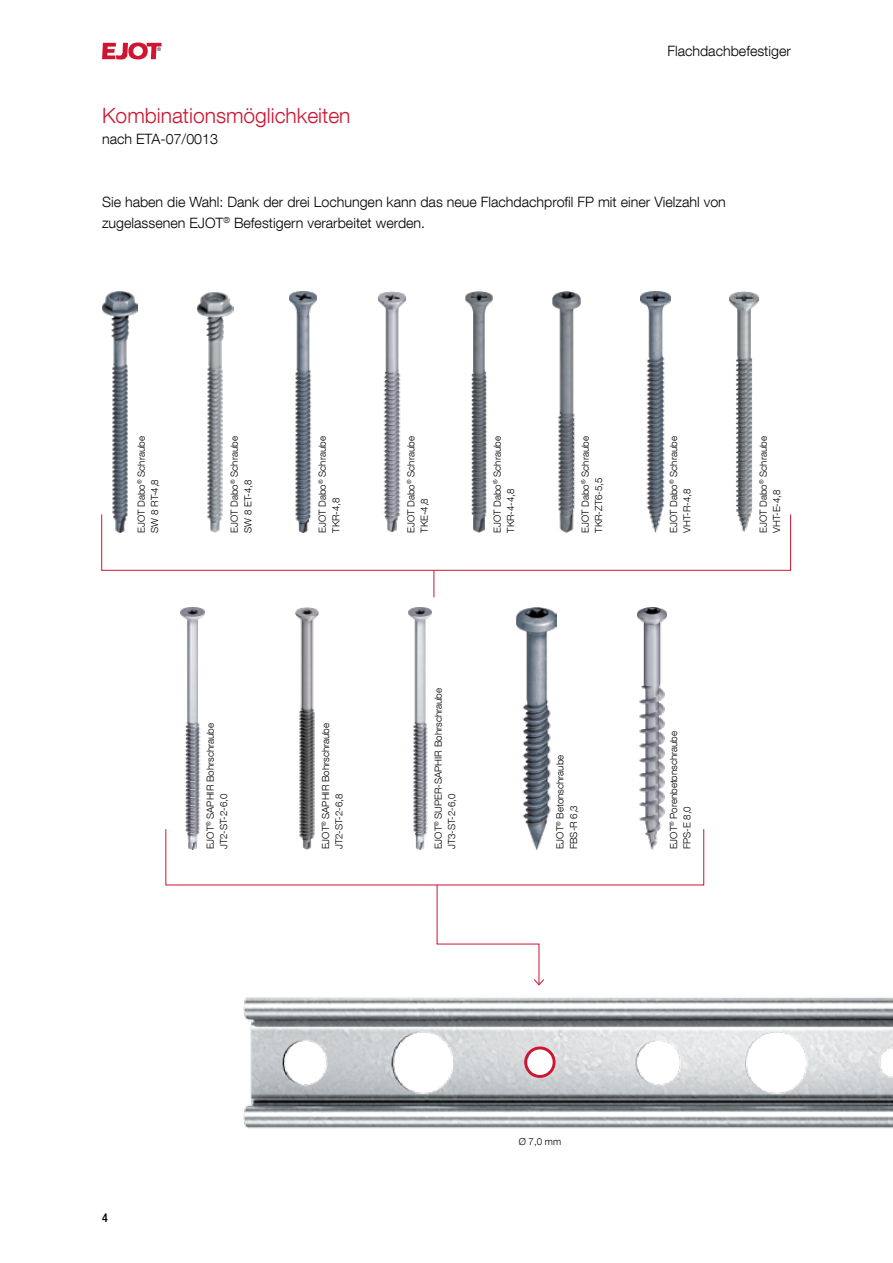
<style>
.page{position:relative;width:893px;height:1263px;background:#fff}
.page>*{position:absolute;margin:0;border:0;box-sizing:border-box;transform-origin:0 0}
.t1{font:300 21px "Helvetica Neue LT Com";color:#ce1531}
.t2{font:300 14.25px/21px "Helvetica Neue LT Com";color:#000}
.t3{font:500 condensed 12px "Helvetica Neue LT Com";color:#000}
.t4{font:300 9.75px/13.5px "Helvetica Neue LT Com";color:#000}
</style>
<div class="page">
<svg style="left:102px;top:42px;width:60px;height:18px"></svg>
<img style="left:243px;top:997px;width:650px;height:132px">
<img style="left:102px;top:291px;width:36px;height:242px">
<img style="left:196px;top:292px;width:38px;height:241px">
<img style="left:290px;top:291px;width:27px;height:242px">
<img style="left:377px;top:291px;width:29px;height:241px">
<img style="left:466px;top:291px;width:27px;height:242px">
<img style="left:552px;top:291px;width:29px;height:242px">
<img style="left:640px;top:291px;width:30px;height:242px">
<img style="left:729px;top:291px;width:31px;height:241px">
<img style="left:181px;top:608px;width:23px;height:241px">
<img style="left:295px;top:608px;width:24px;height:241px">
<img style="left:408px;top:608px;width:24px;height:241px">
<img style="left:516px;top:608px;width:41px;height:241px">
<img style="left:637px;top:608px;width:29px;height:241px">
<svg style="left:436px;top:884px;width:109px;height:102px"></svg>
<div style="left:101px;top:514px;width:690px;height:57px;border:1px solid #ce1531"></div>
<svg style="left:434px;top:571px;width:1px;height:26px"></svg>
<div style="left:524px;top:1046px;width:32px;height:32px;border:3px solid #ce1531;border-radius:50%"></div>
<h1 class="t1" style="left:102px;top:103px;width:250px">Kombinationsmöglichkeiten</h1>
<h2 class="t2" style="left:102px;top:128px;width:117px">nach ETA-07/0013</h2>
<h2 class="t2" style="left:667px;top:40px;width:125px">Flachdachbefestiger</h2>
<h2 class="t2" style="left:102px;top:191px;width:625px">Sie haben die Wahl: Dank der drei Lochungen kann das neue Flachdachprofil FP mit einer Vielzahl von zugelassenen EJOT<sup>®</sup> Befestigern verarbeitet werden.</h2>
<p class="t4" style="left:134px;top:533px;width:98px;rotate:-90deg">EJOT Dabo<sup>®</sup> Schraube<br>SW 8 RT-4,8</p>
<p class="t4" style="left:227px;top:533px;width:98px;rotate:-90deg">EJOT Dabo<sup>®</sup> Schraube<br>SW 8 ET-4,8</p>
<p class="t4" style="left:315px;top:533px;width:98px;rotate:-90deg">EJOT Dabo<sup>®</sup> Schraube<br>TKR-4,8</p>
<p class="t4" style="left:404px;top:533px;width:98px;rotate:-90deg">EJOT Dabo<sup>®</sup> Schraube<br>TKE-4,8</p>
<p class="t4" style="left:490px;top:533px;width:98px;rotate:-90deg">EJOT Dabo<sup>®</sup> Schraube<br>TKR-4-4,8</p>
<p class="t4" style="left:578px;top:533px;width:98px;rotate:-90deg">EJOT Dabo<sup>®</sup> Schraube<br>TKR-ZT6-5,5</p>
<p class="t4" style="left:667px;top:533px;width:98px;rotate:-90deg">EJOT Dabo<sup>®</sup> Schraube<br>VHT-R-4,8</p>
<p class="t4" style="left:756px;top:533px;width:98px;rotate:-90deg">EJOT Dabo<sup>®</sup> Schraube<br>VHT-E-4,8</p>
<p class="t4" style="left:203px;top:849px;width:128px;rotate:-90deg">EJOT<sup>®</sup> SAPHIR Bohrschraube<br>JT2-ST-2-6,0</p>
<p class="t4" style="left:319px;top:849px;width:128px;rotate:-90deg">EJOT<sup>®</sup> SAPHIR Bohrschraube<br>JT2-ST-2-6,8</p>
<p class="t4" style="left:431px;top:849px;width:163px;rotate:-90deg">EJOT<sup>®</sup> SUPER-SAPHIR Bohrschraube<br>JT3-ST-2-6,0</p>
<p class="t4" style="left:553px;top:849px;width:96px;rotate:-90deg">EJOT<sup>®</sup> Betonschraube<br>FBS-R 6,3</p>
<p class="t4" style="left:667px;top:849px;width:120px;rotate:-90deg">EJOT<sup>®</sup> Porenbetonschraube<br>FPS-E 8,0</p>
<p class="t3" style="left:102px;top:1211px;width:7px">4</p>
<p class="t4" style="left:519px;top:1135px;width:44px">Ø 7,0 mm</p>
</div>
